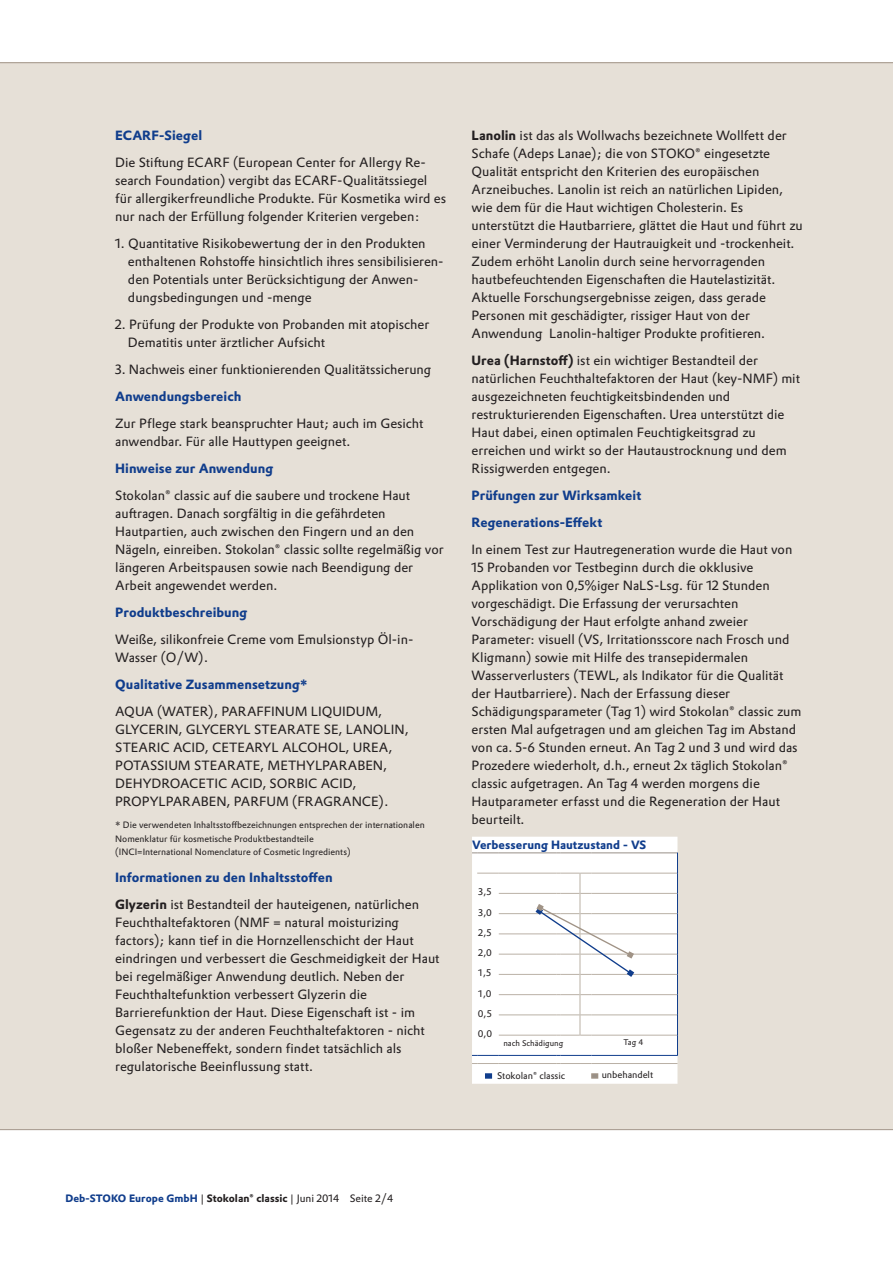
<style>
.page{position:relative;width:893px;height:1263px;background:#fff}
.page>*{position:absolute;margin:0;border:0;box-sizing:border-box;transform-origin:0 0}
._08_Copy_Prokyon_8_7{font:13.2px/18px "Evonik Prokyon";color:#231f20}
._08_Subline_Prokyon{font:13.2px/18px "Evonik Prokyon";color:#231f20}
._08_Subline_Prokyon-2{font:700 13.2px "Evonik Prokyon";color:#103d8c}
._08_Copy_Prokyon_8_7-2{font:700 13.2px "Evonik Prokyon";color:#103d8c}
.TAB_08_Head_Prokyon{font:700 11.85px "Evonik Prokyon";color:#103d8c}
._07_Prokyon_7_9{font:700 10.5px "Evonik Prokyon";color:#103d8c}
.TAB_07_Copy_Prokyon{font:9.45px/20.2px "Evonik Prokyon";color:#231f20;text-align:justify}
._08_Copy_Prokyon_8_7-3{font:9px/13.5px "Evonik Prokyon";color:#231f20}
.TAB_07_Copy_Prokyon-2{font:8.1px "Evonik Prokyon";color:#231f20}
.s1{font-weight:700}
.s2{font-weight:400;color:#231f20}
.s3{color:#231f20}
</style>
<div class="page">
<div style="left:0;top:63px;width:893px;height:1066px;background:#e6e0d7"></div>
<hr style="left:0;top:62px;width:893px;height:1px;background:#a09386">
<hr style="left:0;top:1129px;width:893px;height:1px;background:#a09386">
<svg style="left:472px;top:837px;width:205px;height:226px"></svg>
<svg style="left:477px;top:873px;width:22px;height:1px"></svg>
<hr style="left:591px;top:873px;width:86px;height:1px;background:#bab1a6">
<hr style="left:591px;top:893px;width:86px;height:1px;background:#bab1a6">
<hr style="left:591px;top:913px;width:86px;height:1px;background:#bab1a6">
<hr style="left:591px;top:933px;width:86px;height:1px;background:#bab1a6">
<hr style="left:591px;top:954px;width:86px;height:1px;background:#bab1a6">
<hr style="left:591px;top:974px;width:86px;height:1px;background:#bab1a6">
<hr style="left:591px;top:994px;width:86px;height:1px;background:#bab1a6">
<hr style="left:591px;top:1014px;width:86px;height:1px;background:#bab1a6">
<hr style="left:591px;top:1035px;width:86px;height:1px;background:#bab1a6">
<hr style="left:499px;top:873px;width:57px;height:1px;background:#bab1a6">
<hr style="left:499px;top:893px;width:57px;height:1px;background:#bab1a6">
<hr style="left:499px;top:913px;width:57px;height:1px;background:#bab1a6">
<hr style="left:499px;top:933px;width:57px;height:1px;background:#bab1a6">
<hr style="left:499px;top:954px;width:57px;height:1px;background:#bab1a6">
<hr style="left:499px;top:974px;width:57px;height:1px;background:#bab1a6">
<hr style="left:499px;top:994px;width:57px;height:1px;background:#bab1a6">
<hr style="left:499px;top:1014px;width:57px;height:1px;background:#bab1a6">
<hr style="left:499px;top:1035px;width:57px;height:1px;background:#bab1a6">
<svg style="left:472px;top:1063px;width:205px;height:21px"></svg>
<hr style="left:591px;top:1063px;width:86px;height:1px;background:#bab1a6">
<svg style="left:472px;top:852px;width:27px;height:1px"></svg>
<hr style="left:499px;top:852px;width:57px;height:1px;background:#989088">
<svg style="left:556px;top:852px;width:35px;height:1px"></svg>
<hr style="left:591px;top:852px;width:86px;height:1px;background:#989088">
<svg style="left:677px;top:852px;width:1px;height:204px"></svg>
<svg style="left:472px;top:1055px;width:27px;height:1px"></svg>
<hr style="left:499px;top:1055px;width:57px;height:1px;background:#103d8c">
<svg style="left:556px;top:1055px;width:35px;height:1px"></svg>
<hr style="left:591px;top:1055px;width:86px;height:1px;background:#103d8c">
<svg style="left:485px;top:1073px;width:7px;height:6px"></svg>
<svg style="left:536px;top:873px;width:98px;height:163px"></svg>
<svg style="left:591px;top:1073px;width:7px;height:6px"></svg>
<p class="_08_Subline_Prokyon-2" style="left:115px;top:124px;width:88px">ECARF-Siegel</p>
<p class="_08_Copy_Prokyon_8_7" style="left:115px;top:152px;width:332px">Die Stiftung ECARF (European Center for Allergy Re&shy;search Foundation) vergibt das ECARF-Qualitätssiegel für allergikerfreundliche Produkte. Für Kosmetika wird es nur nach der Erfüllung folgender Kriterien vergeben:</p>
<p class="_08_Copy_Prokyon_8_7" style="left:128px;top:233px;width:317px;text-indent:-13px">1. Quantitative Risikobewertung der in den Produkten enthaltenen Rohstoffe hinsichtlich ihres sensibilisieren&shy;den Potentials unter Berücksichtigung der Anwen&shy;dungsbedingungen und -menge</p>
<p class="_08_Copy_Prokyon_8_7" style="left:128px;top:314px;width:303px;text-indent:-13px">2. Prüfung der Produkte von Probanden mit atopischer<br>Dematitis unter ärztlicher Aufsicht</p>
<p class="_08_Copy_Prokyon_8_7" style="left:115px;top:359px;width:318px">3. Nachweis einer funktionierenden Qualitätssicherung</p>
<p class="_08_Subline_Prokyon-2" style="left:115px;top:385px;width:128px">Anwendungsbereich</p>
<p class="_08_Copy_Prokyon_8_7" style="left:115px;top:413px;width:310px">Zur Pflege stark beanspruchter Haut; auch im Gesicht anwendbar. Für alle Hauttypen geeignet.</p>
<p class="_08_Subline_Prokyon-2" style="left:115px;top:457px;width:159px">Hinweise zur Anwendung</p>
<p class="_08_Copy_Prokyon_8_7" style="left:115px;top:485px;width:330px">Stokolan® classic auf die saubere und trockene Haut auftragen. Danach sorgfältig in die gefährdeten Hautpartien, auch zwischen den Fingern und an den Nägeln, einreiben. Stokolan® classic sollte regelmäßig vor längeren Arbeitspausen sowie nach Beendigung der Arbeit angewendet werden.</p>
<p class="_08_Copy_Prokyon_8_7-2" style="left:115px;top:601px;width:133px">Produktbeschreibung</p>
<p class="_08_Subline_Prokyon" style="left:115px;top:629px;width:300px">Weiße, silikonfreie Creme vom Emulsionstyp Öl-in-<br>Wasser (O/W).</p>
<p class="_08_Subline_Prokyon-2" style="left:115px;top:673px;width:194px">Qualitative Zusammensetzung*</p>
<p class="_08_Copy_Prokyon_8_7" style="left:115px;top:701px;width:295px">AQUA (WATER), PARAFFINUM LIQUIDUM, GLYCERIN, GLYCERYL STEARATE SE, LANOLIN, STEARIC ACID, CETEARYL ALCOHOL, UREA, POTASSIUM STEARATE, METHYLPARABEN, DEHYDROACETIC ACID, SORBIC ACID, PROPYLPARABEN, PARFUM (FRAGRANCE).</p>
<p class="_08_Copy_Prokyon_8_7-3" style="left:115px;top:818px;width:311px">* Die verwendeten Inhaltsstoffbezeichnungen entsprechen der internationalen<br>Nomenklatur für kosmetische Produktbestandteile<br>(INCI=International Nomenclature of Cosmetic Ingredients)</p>
<p class="_08_Copy_Prokyon_8_7-2" style="left:115px;top:867px;width:219px">Informationen zu den Inhaltsstoffen</p>
<p class="_08_Subline_Prokyon" style="left:115px;top:895px;width:326px"><span class="s1">Glyzerin</span> ist Bestandteil der hauteigenen, natürlichen Feuchthaltefaktoren (NMF = natural moisturizing factors); kann tief in die Hornzellenschicht der Haut eindringen und verbessert die Geschmeidigkeit der Haut bei regelmäßiger Anwendung deutlich. Neben der Feuchthaltefunktion verbessert Glyzerin die Barrierefunktion der Haut. Diese Eigenschaft ist - im Gegensatz zu der anderen Feuchthaltefaktoren - nicht bloßer Nebeneffekt, sondern findet tatsächlich als regulatorische Beeinflussung statt.</p>
<p class="_08_Subline_Prokyon" style="left:472px;top:125px;width:333px"><span class="s1">Lanolin</span> ist das als Wollwachs bezeichnete Wollfett der Schafe (Adeps Lanae); die von STOKO® eingesetzte Qualität entspricht den Kriterien des europäischen Arzneibuches. Lanolin ist reich an natürlichen Lipiden, wie dem für die Haut wichtigen Cholesterin. Es unterstützt die Hautbarriere, glättet die Haut und führt zu einer Verminderung der Hautrauigkeit und -trockenheit.<br>Zudem erhöht Lanolin durch seine hervorragenden hautbefeuchtenden Eigenschaften die Hautelastizität.<br>Aktuelle Forschungsergebnisse zeigen, dass gerade Personen mit geschädigter, rissiger Haut von der Anwendung Lanolin-haltiger Produkte profitieren.</p>
<p class="_08_Subline_Prokyon" style="left:472px;top:350px;width:330px"><span class="s1">Urea (Harnstoff)</span> ist ein wichtiger Bestandteil der natürlichen Feuchthaltefaktoren der Haut (key-NMF) mit ausgezeichneten feuchtigkeitsbindenden und restrukturierenden Eigenschaften. Urea unterstützt die Haut dabei, einen optimalen Feuchtigkeitsgrad zu erreichen und wirkt so der Hautaustrocknung und dem Rissigwerden entgegen.</p>
<p class="_08_Subline_Prokyon-2" style="left:472px;top:484px;width:171px">Prüfungen zur Wirksamkeit</p>
<p class="_08_Subline_Prokyon-2" style="left:472px;top:511px;width:132px">Regenerations-Effekt</p>
<p class="_08_Copy_Prokyon_8_7" style="left:472px;top:539px;width:331px">In einem Test zur Hautregeneration wurde die Haut von 15 Probanden vor Testbeginn durch die okklusive Applikation von 0,5%iger NaLS-Lsg. für 12 Stunden vorgeschädigt. Die Erfassung der verursachten Vorschädigung der Haut erfolgte anhand zweier Parameter: visuell (VS, Irritationsscore nach Frosch und Kligmann) sowie mit Hilfe des transepidermalen Wasserverlusters (TEWL, als Indikator für die Qualität der Hautbarriere). Nach der Erfassung dieser Schädigungsparameter (Tag 1) wird Stokolan® classic zum ersten Mal aufgetragen und am gleichen Tag im Abstand von ca. 5-6 Stunden erneut. An Tag 2 und 3 und wird das Prozedere wiederholt, d.h., erneut 2x täglich Stokolan® classic aufgetragen. An Tag 4 werden morgens die Hautparameter erfasst und die Regeneration der Haut beurteilt.</p>
<p class="TAB_08_Head_Prokyon" style="left:472px;top:835px;width:176px">Verbesserung Hautzustand - VS</p>
<p class="TAB_07_Copy_Prokyon" style="left:478px;top:881px;width:16px">3,5<br>3,0<br>2,5<br>2,0<br>1,5<br>1,0<br>0,5<br>0,0</p>
<p class="TAB_07_Copy_Prokyon-2" style="left:503px;top:1036px;width:61px">nach Schädigung</p>
<p class="TAB_07_Copy_Prokyon-2" style="left:624px;top:1036px;width:21px">Tag 4</p>
<p class="TAB_07_Copy_Prokyon" style="left:497px;top:1064px;width:70px">Stokolan® classic</p>
<p class="TAB_07_Copy_Prokyon" style="left:602px;top:1064px;width:53px">unbehandelt</p>
<p class="_07_Prokyon_7_9" style="left:65px;top:1189px;width:329px">Deb-STOKO Europe GmbH <span class="s2">|</span> <span class="s3">Stokolan® classic</span> <span class="s2">| Juni 2014 Seite 2/4</span></p>
</div>
